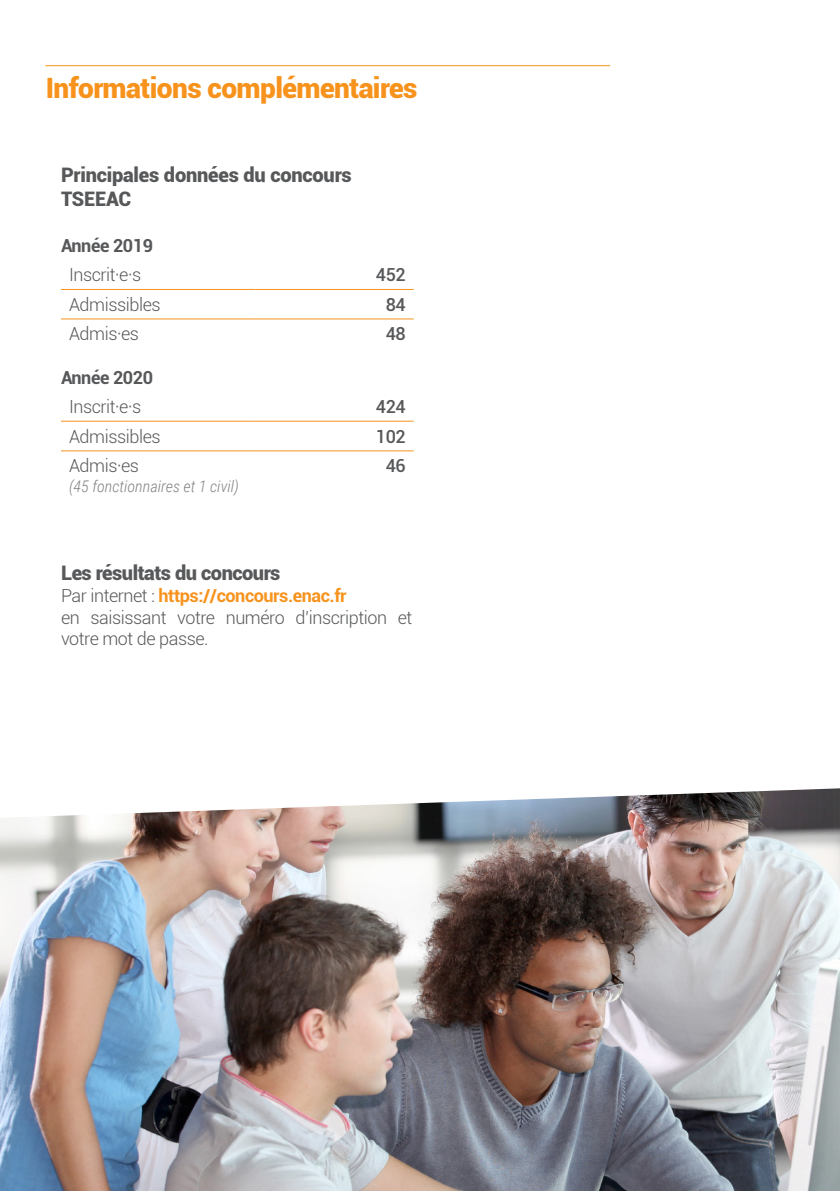
<style>
.page{position:relative;width:840px;height:1191px;background:#fff}
.page>*{position:absolute;margin:0;border:0;box-sizing:border-box;transform-origin:0 0}
.t1{font:900 28px "Roboto";letter-spacing:-.02em;color:#f7931d}
.t2{font:900 20px/24px "Roboto";letter-spacing:-.01em;color:#57585a}
.t3{font:300 18px/21.6px "Roboto";letter-spacing:-.025em;color:#57585a}
.t4{font:700 18px "Roboto";letter-spacing:-.025em;color:#f7931d}
.t5{font:700 18px "Roboto";letter-spacing:-.025em;color:#57585a}
.t6{font:500 18px "Roboto";letter-spacing:-.025em;color:#57585a}
.t7{font:italic 300 16px "Roboto Condensed";color:#808285}
.s1{font-weight:300;color:#57585a}
</style>
<div class="page">
<img style="left:0;top:788px;width:839px;height:403px">
<hr style="left:61px;top:289px;width:194px;height:1px;background:#f7931d">
<hr style="left:255px;top:289px;width:158px;height:1px;background:#f7931d">
<hr style="left:61px;top:319px;width:194px;height:1px;background:#f7931d">
<hr style="left:255px;top:319px;width:158px;height:1px;background:#f7931d">
<hr style="left:61px;top:421px;width:194px;height:1px;background:#f7931d">
<hr style="left:255px;top:421px;width:158px;height:1px;background:#f7931d">
<hr style="left:61px;top:450px;width:194px;height:1px;background:#f7931d">
<hr style="left:255px;top:450px;width:158px;height:1px;background:#f7931d">
<hr style="left:45px;top:65px;width:564px;height:1px;background:#f7931d">
<p class="t1" style="left:46px;top:68px;width:373px">Informations complémentaires</p>
<p class="t2" style="left:61px;top:162px;width:292px">Principales données du concours<br>TSEEAC</p>
<p class="t5" style="left:61px;top:233px;width:93px">Année 2019</p>
<p class="t3" style="left:69px;top:264px;width:74px">Inscrit·e·s</p>
<p class="t6" style="left:375px;top:262px;width:31px">452</p>
<p class="t3" style="left:69px;top:293px;width:93px">Admissibles</p>
<p class="t6" style="left:385px;top:292px;width:21px">84</p>
<p class="t3" style="left:69px;top:323px;width:71px">Admis·es</p>
<p class="t6" style="left:385px;top:321px;width:21px">48</p>
<p class="t5" style="left:61px;top:364px;width:93px">Année 2020</p>
<p class="t3" style="left:69px;top:395px;width:74px">Inscrit·e·s</p>
<p class="t6" style="left:375px;top:394px;width:31px">424</p>
<p class="t3" style="left:69px;top:425px;width:93px">Admissibles</p>
<p class="t6" style="left:375px;top:423px;width:31px">102</p>
<p class="t3" style="left:69px;top:454px;width:71px">Admis·es</p>
<p class="t7" style="left:69px;top:475px;width:171px">(45 fonctionnaires et 1 civil)</p>
<p class="t6" style="left:385px;top:453px;width:21px">46</p>
<p class="t2" style="left:61px;top:560px;width:221px">Les résultats du concours</p>
<p class="t4" style="left:61px;top:583px;width:287px"><span class="s1">Par internet :</span> https://concours.enac.fr</p>
<p class="t3" style="left:61px;top:606px;width:352px">en saisissant votre numéro d’inscription et votre mot de passe.</p>
</div>
